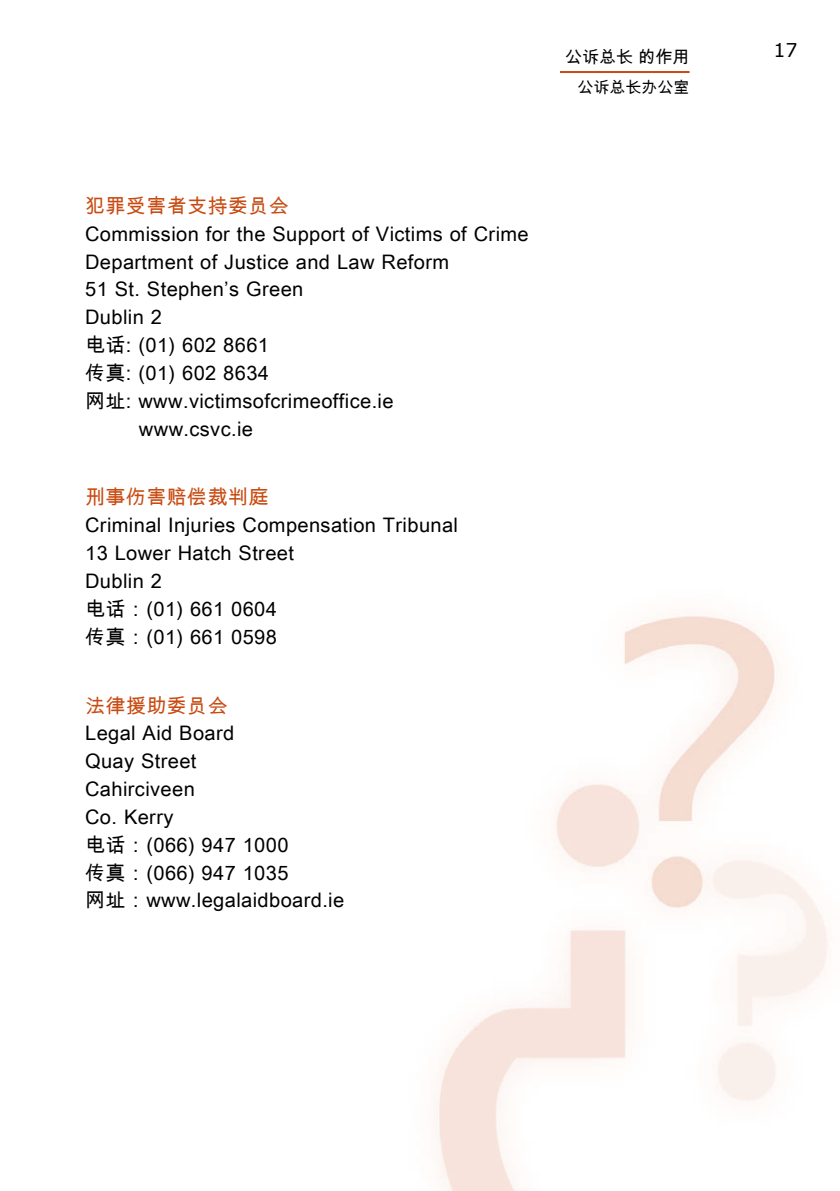
<style>
.page{position:relative;width:840px;height:1191px;background:#fff}
.page>*{position:absolute;margin:0;border:0;box-sizing:border-box;transform-origin:0 0}
.t1{font:20px/27.8px "Arial Unicode MS";letter-spacing:.02em;color:#000}
.t2{font:20px "Arial Unicode MS";letter-spacing:.02em;color:#c84b12}
.t3{font:19px "Verdana";color:#000}
.t4{font:17px "Arial Unicode MS";color:#000}
.t5{font:16px "Arial Unicode MS";color:#000}
</style>
<div class="page">
<img style="left:433px;top:613px;width:395px;height:578px">
<hr style="left:559px;top:71px;width:130px;height:2px;background:#c84b12">
<p class="t4" style="left:565px;top:44px;width:126px">公诉总长 的作用</p>
<p class="t3" style="left:773px;top:38px;width:23px">17</p>
<p class="t5" style="left:577px;top:76px;width:113px">公诉总长办公室</p>
<p class="t2" style="left:85px;top:191px;width:205px">犯罪受害者支持委员会</p>
<p class="t1" style="left:85px;top:219px;width:445px">Commission for the Support of Victims of Crime</p>
<p class="t1" style="left:85px;top:247px;width:365px">Department of Justice and Law Reform</p>
<p class="t1" style="left:85px;top:275px;width:219px">51 St. Stephen’s Green</p>
<p class="t1" style="left:85px;top:303px;width:78px">Dublin 2</p>
<p class="t1" style="left:85px;top:331px;width:185px">电话: (01) 602 8661</p>
<p class="t1" style="left:85px;top:358px;width:185px">传真: (01) 602 8634</p>
<p class="t1" style="left:85px;top:386px;width:310px">网址: www.victimsofcrimeoffice.ie</p>
<p class="t1" style="left:139px;top:414px;width:116px">www.csvc.ie</p>
<p class="t2" style="left:85px;top:483px;width:185px">刑事伤害赔偿裁判庭</p>
<p class="t1" style="left:85px;top:511px;width:374px">Criminal Injuries Compensation Tribunal<br>13 Lower Hatch Street<br>Dublin 2<br>电话：(01) 661 0604<br>传真：(01) 661 0598</p>
<p class="t2" style="left:85px;top:691px;width:144px">法律援助委员会</p>
<p class="t1" style="left:85px;top:719px;width:260px">Legal Aid Board<br>Quay Street<br>Cahirciveen<br>Co. Kerry<br>电话：(066) 947 1000<br>传真：(066) 947 1035<br>网址：www.legalaidboard.ie</p>
</div>
